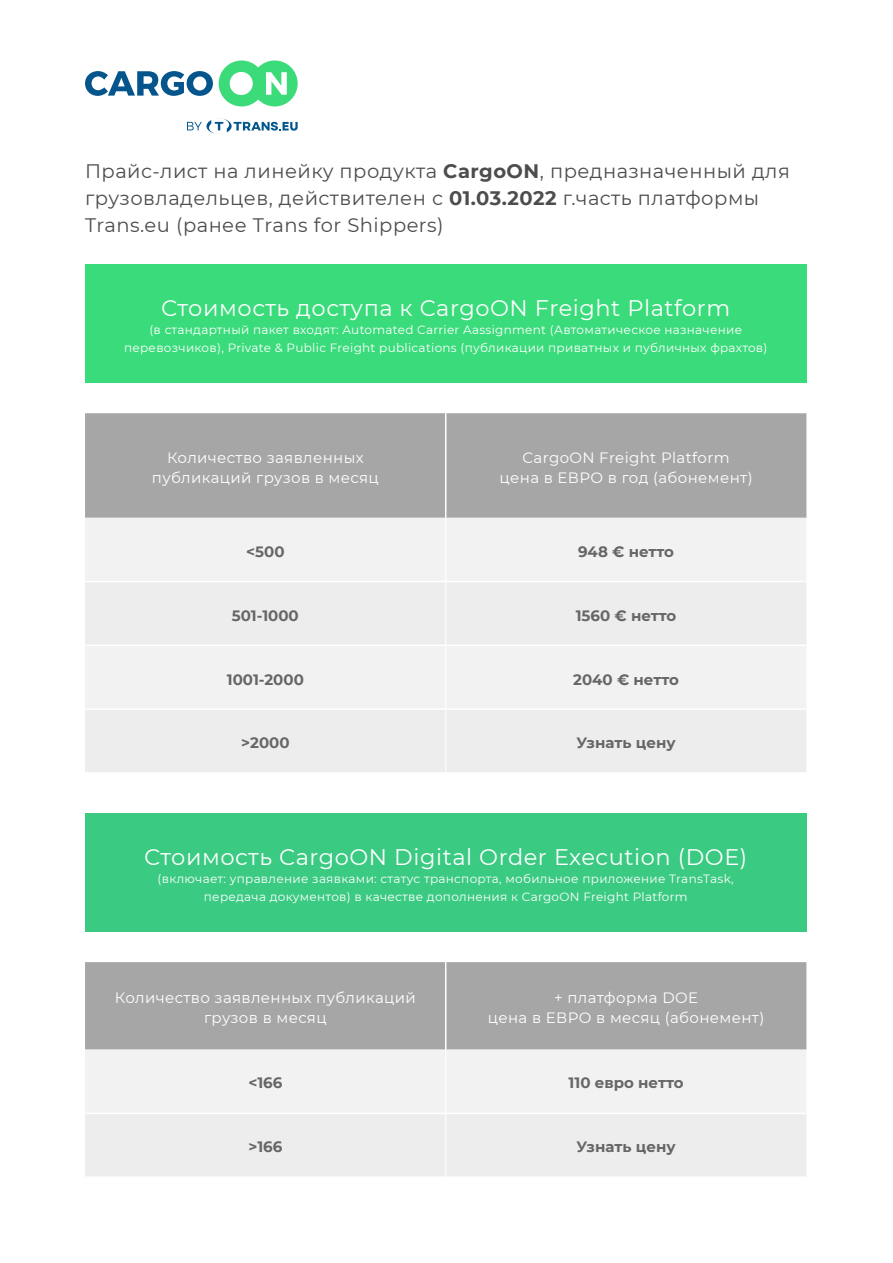
<style>
.page{position:relative;width:893px;height:1263px;background:#fff}
.page>*{position:absolute;margin:0;border:0;box-sizing:border-box;transform-origin:0 0}
.t1{font:22.5px "Montserrat";letter-spacing:.025em;color:#fff}
.t2{font:19.5px/27px "Montserrat";letter-spacing:.025em;color:#4d4d4d}
.t3{font:15px/19.5px "Montserrat";letter-spacing:.025em;color:#fff;text-align:center}
.t4{font:700 15px "Montserrat";color:#666}
.t5{font:12px/18px "Montserrat";letter-spacing:.025em;color:#fff;text-align:center}
.s1{font-weight:700}
</style>
<div class="page">
<div style="left:85px;top:264px;width:721px;height:118px;background:#3adb7b"></div>
<div style="left:85px;top:413px;width:721px;height:105px;background:#a6a6a6"></div>
<div style="left:85px;top:518px;width:721px;height:63px;background:#f2f2f2"></div>
<div style="left:85px;top:582px;width:721px;height:190px;background:#ededed"></div>
<hr style="left:85px;top:645px;width:360px;height:1px;background:#fff">
<hr style="left:446px;top:645px;width:360px;height:1px;background:#fff">
<hr style="left:85px;top:708px;width:360px;height:2px;background:#fff">
<hr style="left:446px;top:708px;width:360px;height:2px;background:#fff">
<hr style="left:445px;top:518px;width:1px;height:63px;background:#fff">
<hr style="left:445px;top:581px;width:1px;height:64px;background:#fff">
<hr style="left:445px;top:645px;width:1px;height:64px;background:#fff">
<hr style="left:445px;top:709px;width:1px;height:63px;background:#fff">
<hr style="left:445px;top:413px;width:1px;height:105px;background:#fff">
<div style="left:85px;top:813px;width:721px;height:118px;background:#3aca82"></div>
<div style="left:85px;top:962px;width:721px;height:87px;background:#a6a6a6"></div>
<div style="left:85px;top:1049px;width:721px;height:63px;background:#f2f2f2"></div>
<div style="left:85px;top:1114px;width:721px;height:62px;background:#ededed"></div>
<hr style="left:445px;top:1049px;width:1px;height:64px;background:#fff">
<hr style="left:445px;top:1113px;width:1px;height:63px;background:#fff">
<hr style="left:445px;top:962px;width:1px;height:87px;background:#fff">
<svg style="left:85px;top:71px;width:128px;height:25px"></svg>
<svg style="left:219px;top:60px;width:79px;height:46px"></svg>
<svg style="left:187px;top:118px;width:111px;height:16px"></svg>
<h2 class="t2" style="left:85px;top:157px;width:706px">Прайс-лист на линейку продукта <span class="s1">CargoON</span>, предназначенный для грузовладельцев, действителен с <span class="s1">01.03.2022</span> г.часть платформы<br>Trans.eu (ранее Trans for Shippers)</h2>
<h1 class="t1" style="left:161px;top:293px;width:570px">Стоимость доступа к CargoON Freight Platform</h1>
<p class="t5" style="left:124px;top:320px;width:645px">(в стандартный пакет входят: Automated Carrier Aassignment (Автоматическое назначение перевозчиков), Private &amp; Public Freight publications (публикации приватных и публичных фрахтов)</p>
<p class="t3" style="left:152px;top:447px;width:228px">Количество заявленных публикаций грузов в месяц</p>
<p class="t3" style="left:500px;top:447px;width:255px">CargoON Freight Platform<br>цена в ЕВРО в год (абонемент)</p>
<p class="t4" style="left:246px;top:541px;width:40px">&lt;500</p>
<p class="t4" style="left:578px;top:541px;width:98px">948 € нетто</p>
<p class="t4" style="left:232px;top:605px;width:68px">501-1000</p>
<p class="t4" style="left:576px;top:605px;width:102px">1560 € нетто</p>
<p class="t4" style="left:227px;top:668px;width:78px">1001-2000</p>
<p class="t4" style="left:573px;top:668px;width:107px">2040 € нетто</p>
<p class="t4" style="left:241px;top:732px;width:50px">&gt;2000</p>
<p class="t4" style="left:576px;top:732px;width:101px">Узнать цену</p>
<h1 class="t1" style="left:144px;top:841px;width:605px">Стоимость CargoON Digital Order Execution (DOE)</h1>
<p class="t5" style="left:158px;top:869px;width:578px">(включает: управление заявками: статус транспорта, мобильное приложение TransTask, передача документов) в качестве дополнения к CargoON Freight Platform</p>
<p class="t3" style="left:115px;top:988px;width:303px">Количество заявленных публикаций грузов в месяц</p>
<p class="t3" style="left:488px;top:988px;width:278px">+ платформа DOE<br>цена в ЕВРО в месяц (абонемент)</p>
<p class="t4" style="left:248px;top:1072px;width:35px">&lt;166</p>
<p class="t4" style="left:569px;top:1072px;width:117px">110 евро нетто</p>
<p class="t4" style="left:248px;top:1135px;width:35px">&gt;166</p>
<p class="t4" style="left:576px;top:1135px;width:101px">Узнать цену</p>
</div>
